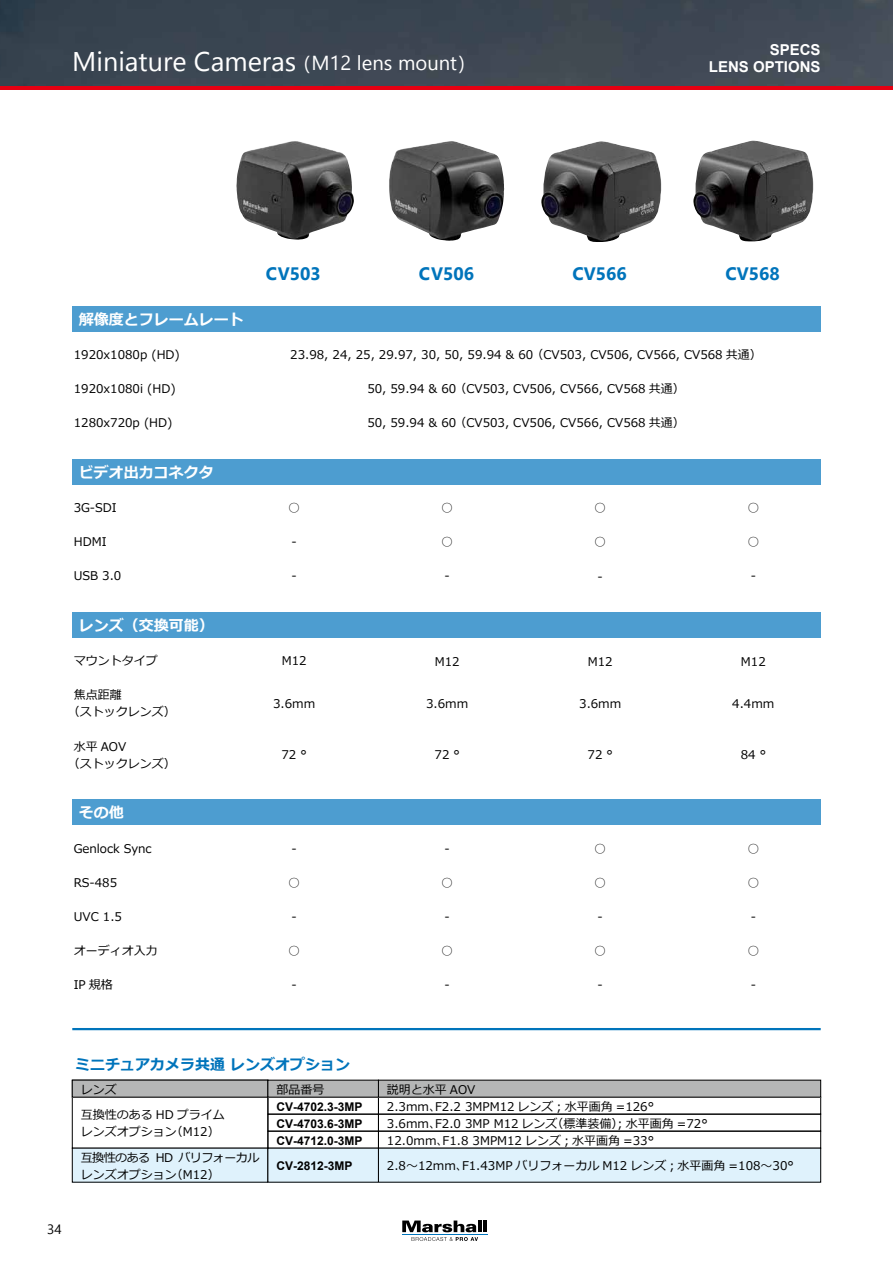
<style>
.page{position:relative;width:893px;height:1263px;background:#fff}
.page>*{position:absolute;margin:0;border:0;box-sizing:border-box;transform-origin:0 0}
.t1{font:27px "Leelawadee UI";color:#fff}
.t2{font:700 18px "Leelawadee UI";color:#0074bb}
.t3{font:700 15px "Meiryo";color:#fff}
.t4{font:700 15px "Meiryo";color:#0074bb}
.t5{font:700 15px "Arial";color:#fff}
.t6{font:13.5px "Leelawadee UI";color:#000}
.t7{font:12px/17px "Meiryo";color:#000}
.t8{font:700 12px/17px "Arial";color:#000;text-align:justify}
.t9{font:12px/25.5px "Meiryo";letter-spacing:-.04em;color:#000}
.s1{font-size:20.25px}
</style>
<div class="page">
<hr style="left:478px;top:1220px;width:4px;height:12px;background:#000">
<svg style="left:484px;top:1220px;width:3px;height:12px"></svg>
<hr style="left:402px;top:1234px;width:85px;height:1px;background:#0074bb">
<svg style="left:402px;top:1220px;width:76px;height:21px"></svg>
<img style="left:236px;top:141px;width:118px;height:99px">
<img style="left:389px;top:141px;width:115px;height:100px">
<svg style="left:0;top:85px;width:893px;height:4px;fill:#e60012"></svg>
<img style="left:541px;top:141px;width:120px;height:101px">
<img style="left:693px;top:141px;width:120px;height:100px">
<img style="left:0;top:0;width:893px;height:85px">
<div style="left:72px;top:306px;width:749px;height:26px;background:#4d9dd0"></div>
<div style="left:72px;top:459px;width:749px;height:26px;background:#4d9dd0"></div>
<div style="left:72px;top:612px;width:749px;height:26px;background:#4d9dd0"></div>
<div style="left:72px;top:799px;width:749px;height:26px;background:#4d9dd0"></div>
<div style="left:72px;top:1080px;width:196px;height:68px;border:1px solid #000"></div>
<div style="left:378px;top:1131px;width:443px;height:17px;border:1px solid #000"></div>
<div style="left:72px;top:1080px;width:196px;height:17px;background:#b5b6b6"></div>
<div style="left:268px;top:1131px;width:111px;height:17px;border:1px solid #000"></div>
<div style="left:378px;top:1114px;width:443px;height:17px;border:1px solid #000"></div>
<div style="left:268px;top:1114px;width:111px;height:17px;border:1px solid #000"></div>
<div style="left:268px;top:1080px;width:110px;height:17px;background:#b5b6b6"></div>
<div style="left:378px;top:1080px;width:443px;height:17px;background:#b5b6b6"></div>
<div style="left:72px;top:1148px;width:196px;height:34px;background:#dff2fc"></div>
<div style="left:268px;top:1148px;width:110px;height:34px;background:#dff2fc"></div>
<div style="left:378px;top:1148px;width:443px;height:34px;background:#dff2fc"></div>
<hr style="left:72px;top:1028px;width:749px;height:2px;background:#0074bb">
<h1 class="t1" style="left:72px;top:42px;width:394px">Miniature Cameras <span class="s1">(M12 lens mount)</span></h1>
<p class="t5" style="left:770px;top:39px;width:52px">SPECS</p>
<p class="t5" style="left:709px;top:56px;width:113px">LENS OPTIONS</p>
<p class="t3" style="left:79px;top:309px;width:167px">解像度とフレームレート</p>
<p class="t7" style="left:74px;top:347px;width:108px">1920x1080p (HD)</p>
<p class="t7" style="left:74px;top:381px;width:103px">1920x1080i (HD)</p>
<p class="t7" style="left:74px;top:415px;width:100px">1280x720p (HD)</p>
<p class="t3" style="left:79px;top:462px;width:137px">ビデオ出力コネクタ</p>
<p class="t7" style="left:74px;top:500px;width:44px">3G-SDI</p>
<p class="t7" style="left:74px;top:534px;width:34px">HDMI</p>
<p class="t7" style="left:74px;top:568px;width:49px">USB 3.0</p>
<p class="t3" style="left:79px;top:615px;width:137px">レンズ（交換可能）</p>
<p class="t7" style="left:74px;top:653px;width:86px">マウントタイプ</p>
<p class="t7" style="left:68px;top:687px;width:110px;text-indent:6px">焦点距離<br>（ストックレンズ）</p>
<p class="t7" style="left:68px;top:738px;width:110px;text-indent:6px">水平 AOV<br>（ストックレンズ）</p>
<p class="t3" style="left:79px;top:802px;width:47px">その他</p>
<p class="t7" style="left:74px;top:840px;width:79px">Genlock Sync</p>
<p class="t7" style="left:74px;top:874px;width:45px">RS-485</p>
<p class="t7" style="left:74px;top:908px;width:50px">UVC 1.5</p>
<p class="t7" style="left:74px;top:942px;width:86px">オーディオ入力</p>
<p class="t7" style="left:74px;top:976px;width:40px">IP 規格</p>
<h2 class="t2" style="left:266px;top:261px;width:57px">CV503</h2>
<h2 class="t2" style="left:419px;top:261px;width:57px">CV506</h2>
<h2 class="t2" style="left:572px;top:261px;width:56px">CV566</h2>
<h2 class="t2" style="left:725px;top:261px;width:56px">CV568</h2>
<p class="t7" style="left:290px;top:347px;width:473px">23.98, 24, 25, 29.97, 30, 50, 59.94 &amp; 60 （CV503, CV506, CV566, CV568 共通）</p>
<p class="t7" style="left:367px;top:381px;width:319px">50, 59.94 &amp; 60 （CV503, CV506, CV566, CV568 共通）</p>
<p class="t7" style="left:367px;top:415px;width:319px">50, 59.94 &amp; 60 （CV503, CV506, CV566, CV568 共通）</p>
<p class="t7" style="left:288px;top:500px;width:13px">○</p>
<p class="t7" style="left:291px;top:534px;width:7px">-</p>
<p class="t7" style="left:291px;top:568px;width:7px">-</p>
<p class="t7" style="left:282px;top:653px;width:26px">M12</p>
<p class="t7" style="left:273px;top:696px;width:44px">3.6mm</p>
<p class="t7" style="left:281px;top:747px;width:27px">72 °</p>
<p class="t7" style="left:291px;top:840px;width:7px">-</p>
<p class="t7" style="left:288px;top:874px;width:13px">○</p>
<p class="t7" style="left:291px;top:908px;width:7px">-</p>
<p class="t7" style="left:288px;top:942px;width:13px">○</p>
<p class="t7" style="left:291px;top:976px;width:7px">-</p>
<p class="t7" style="left:441px;top:500px;width:13px">○</p>
<p class="t7" style="left:441px;top:534px;width:13px">○</p>
<p class="t7" style="left:445px;top:568px;width:7px">-</p>
<p class="t7" style="left:435px;top:653px;width:26px">M12</p>
<p class="t7" style="left:426px;top:696px;width:44px">3.6mm</p>
<p class="t7" style="left:435px;top:747px;width:27px">72 °</p>
<p class="t7" style="left:445px;top:840px;width:7px">-</p>
<p class="t7" style="left:441px;top:874px;width:13px">○</p>
<p class="t7" style="left:445px;top:908px;width:7px">-</p>
<p class="t7" style="left:441px;top:942px;width:13px">○</p>
<p class="t7" style="left:445px;top:976px;width:7px">-</p>
<p class="t7" style="left:594px;top:500px;width:13px">○</p>
<p class="t7" style="left:594px;top:534px;width:13px">○</p>
<p class="t7" style="left:598px;top:568px;width:7px">-</p>
<p class="t7" style="left:588px;top:653px;width:26px">M12</p>
<p class="t7" style="left:579px;top:696px;width:44px">3.6mm</p>
<p class="t7" style="left:588px;top:747px;width:27px">72 °</p>
<p class="t7" style="left:594px;top:840px;width:13px">○</p>
<p class="t7" style="left:594px;top:874px;width:13px">○</p>
<p class="t7" style="left:598px;top:908px;width:7px">-</p>
<p class="t7" style="left:594px;top:942px;width:13px">○</p>
<p class="t7" style="left:598px;top:976px;width:7px">-</p>
<p class="t7" style="left:747px;top:500px;width:13px">○</p>
<p class="t7" style="left:747px;top:534px;width:13px">○</p>
<p class="t7" style="left:751px;top:568px;width:7px">-</p>
<p class="t7" style="left:741px;top:653px;width:26px">M12</p>
<p class="t7" style="left:732px;top:696px;width:44px">4.4mm</p>
<p class="t7" style="left:741px;top:747px;width:27px">84 °</p>
<p class="t7" style="left:747px;top:840px;width:13px">○</p>
<p class="t7" style="left:747px;top:874px;width:13px">○</p>
<p class="t7" style="left:751px;top:908px;width:7px">-</p>
<p class="t7" style="left:747px;top:942px;width:13px">○</p>
<p class="t7" style="left:751px;top:976px;width:7px">-</p>
<p class="t4" style="left:75px;top:1053px;width:276px">ミニチュアカメラ共通 レンズオプション</p>
<p class="t7" style="left:81px;top:1077px;width:145px;line-height:25.5px">レンズ<br>互換性のある HD プライム</p>
<p class="t9" style="left:81px;top:1120px;width:180px">レンズオプション（M12）<br>互換性のある HD バリフォーカル</p>
<p class="t7" style="left:81px;top:1166px;width:140px">レンズオプション（M12）</p>
<p class="t7" style="left:276px;top:1081px;width:49px">部品番号</p>
<p class="t8" style="left:276px;top:1098px;width:88px">CV-4702.3-3MP CV-4703.6-3MP CV-4712.0-3MP</p>
<p class="t8" style="left:276px;top:1157px;width:78px">CV-2812-3MP</p>
<p class="t6" style="left:47px;top:1220px;width:16px">34</p>
<p class="t7" style="left:387px;top:1081px;width:322px">説明と水平 AOV<br>2.3mm、F2.2 3MPM12 レンズ ; 水平画角 =126°<br>3.6mm、F2.0 3MP M12 レンズ（標準装備）; 水平画角 =72°<br>12.0mm、F1.8 3MPM12 レンズ ; 水平画角 =33°</p>
<p class="t7" style="left:387px;top:1158px;width:408px">2.8～12mm、F1.43MP バリフォーカル M12 レンズ ; 水平画角 =108～30°</p>
</div>
